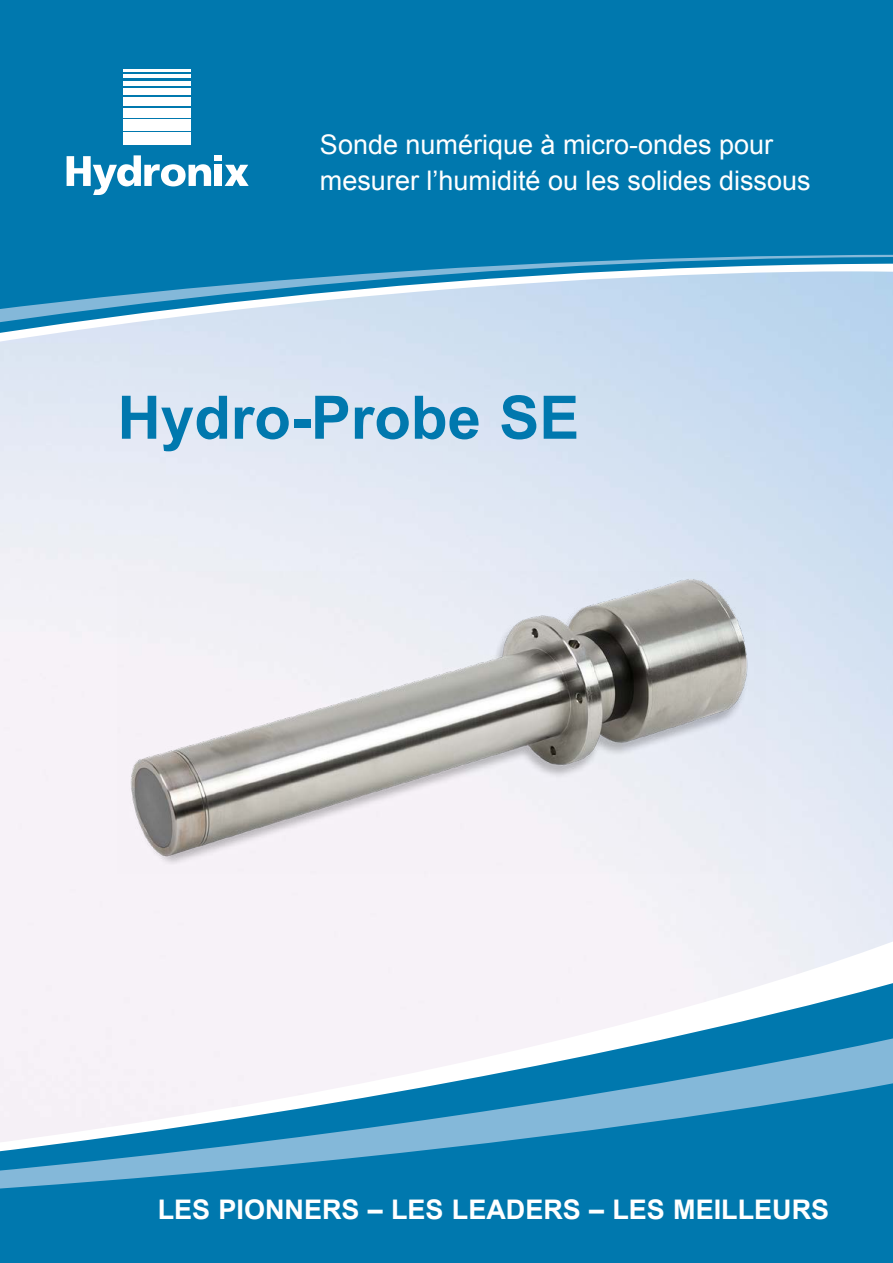
<style>
.page{position:relative;width:893px;height:1263px;background:#fff}
.page>*{position:absolute;margin:0;border:0;box-sizing:border-box;transform-origin:0 0}
.t1{font:700 60px "Arial";color:#0078ae}
.t2{font:27px/36px "Arial";color:#fff}
.t3{font:700 27px "Arial";color:#fff}
</style>
<div class="page">
<div style="left:0;top:1196px;width:893px;height:67px;background:#0078ae"></div>
<div style="left:0;top:0;width:893px;height:264px;background:#0078ae"></div>
<svg style="left:0;top:264px;width:847px;height:7px;background:#3694bf"></svg>
<svg style="left:67px;top:155px;width:182px;height:40px"></svg>
<hr style="left:123px;top:69px;width:68px;height:2px;background:#fff">
<hr style="left:123px;top:74px;width:68px;height:4px;background:#fff">
<div style="left:123px;top:81px;width:68px;height:5px;background:#fff"></div>
<div style="left:123px;top:88px;width:68px;height:7px;background:#fff"></div>
<div style="left:123px;top:97px;width:68px;height:9px;background:#fff"></div>
<div style="left:123px;top:108px;width:68px;height:9px;background:#fff"></div>
<div style="left:123px;top:119px;width:68px;height:12px;background:#fff"></div>
<div style="left:123px;top:132px;width:68px;height:13px;background:#fff"></div>
<img style="left:0;top:271px;width:893px;height:925px">
<img style="left:118px;top:572px;width:648px;height:302px">
<p class="t2" style="left:320px;top:127px;width:492px">Sonde numérique à micro-ondes pour mesurer l’humidité ou les solides dissous</p>
<h1 class="t1" style="left:118px;top:378px;width:463px">Hydro-Probe SE</h1>
<p class="t3" style="left:158px;top:1192px;width:673px">LES PIONNERS – LES LEADERS – LES MEILLEURS</p>
</div>
